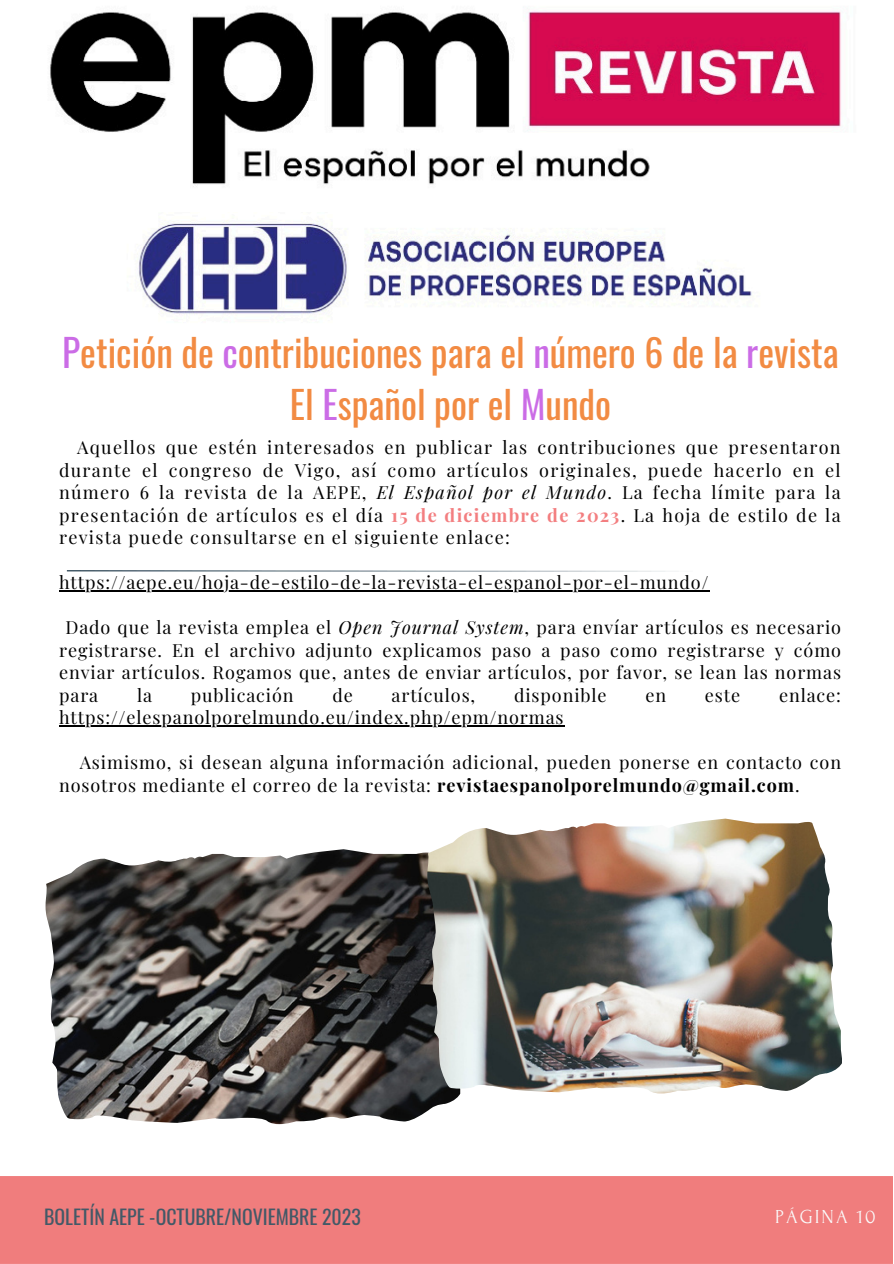
<style>
.page{position:relative;width:894px;height:1264px;background:#fff}
.page>*{position:absolute;margin:0;border:0;box-sizing:border-box;transform-origin:0 0}
.t1{font:37.5px/51.8px "Oswald";color:#f28b43;text-align:center}
.t2{font:19.8px "Oswald";color:#435967}
.t3{font:19.8px "Forum";letter-spacing:.1em;color:#fafafa}
.t4{font:18px/22.5px "Playfair Display";letter-spacing:.05em;color:#000;text-align:justify}
.s1{color:#cb6ce6}
.s2{font-style:italic}
.s3{font-weight:700;color:#f37e80}
.s4{font-weight:700}
</style>
<div class="page">
<img style="left:50px;top:11px;width:791px;height:304px">
<img style="left:66px;top:570px;width:572px;height:1px">
<img style="left:46px;top:849px;width:414px;height:275px">
<hr style="left:59px;top:590px;width:650px;height:1px;background:#000">
<hr style="left:59px;top:725px;width:505px;height:1px;background:#000">
<img style="left:427px;top:818px;width:414px;height:275px">
<h1 class="t1" style="left:62px;top:323px;width:777px"><span class="s1">P</span>etición de <span class="s1">c</span>ontribuciones para el <span class="s1">n</span>úmero 6 de la <span class="s1">r</span>evista<br>El <span class="s1">E</span>spañol por el <span class="s1">M</span>undo</h1>
<p class="t4" style="left:59px;top:435px;width:782px;text-indent:18px">Aquellos que estén interesados en publicar las contribuciones que presentaron durante el congreso de Vigo, así como artículos originales, puede hacerlo en el número 6 la revista de la AEPE, <span class="s2">El Español por el Mundo</span>. La fecha límite para la presentación de artículos es el día <span class="s3">15 de diciembre de 2023</span>. La hoja de estilo de la revista puede consultarse en el siguiente enlace:</p>
<p class="t4" style="left:59px;top:570px;width:650px">https://aepe.eu/hoja-de-estilo-de-la-revista-el-espanol-por-el-mundo/</p>
<p class="t4" style="left:59px;top:615px;width:783px;text-indent:6px">Dado que la revista emplea el <span class="s2">Open Journal System</span>, para envíar artículos es necesario registrarse. En el archivo adjunto explicamos paso a paso como registrarse y cómo enviar artículos. Rogamos que, antes de enviar artículos, por favor, se lean las normas para</p>
<p class="t4" style="left:137px;top:682px;width:17px">la</p>
<p class="t4" style="left:191px;top:682px;width:104px">publicación</p>
<p class="t4" style="left:332px;top:682px;width:22px">de</p>
<p class="t4" style="left:391px;top:682px;width:85px">artículos,</p>
<p class="t4" style="left:514px;top:682px;width:94px">disponible</p>
<p class="t4" style="left:645px;top:682px;width:22px">en</p>
<p class="t4" style="left:704px;top:682px;width:37px">este</p>
<p class="t4" style="left:778px;top:682px;width:64px">enlace:</p>
<p class="t4" style="left:59px;top:705px;width:506px">https://elespanolporelmundo.eu/index.php/epm/normas</p>
<p class="t4" style="left:59px;top:750px;width:783px;text-indent:21px">Asimismo, si desean alguna información adicional, pueden ponerse en contacto con nosotros mediante el correo de la revista: <span class="s4">revistaespanolporelmundo@gmail.com</span>.</p>
<p class="t2" style="left:44px;top:1199px;width:318px">BOLETÍN AEPE -OCTUBRE/NOVIEMBRE 2023</p>
<p class="t3" style="left:774px;top:1205px;width:102px">PÁGINA 10</p>
</div>
